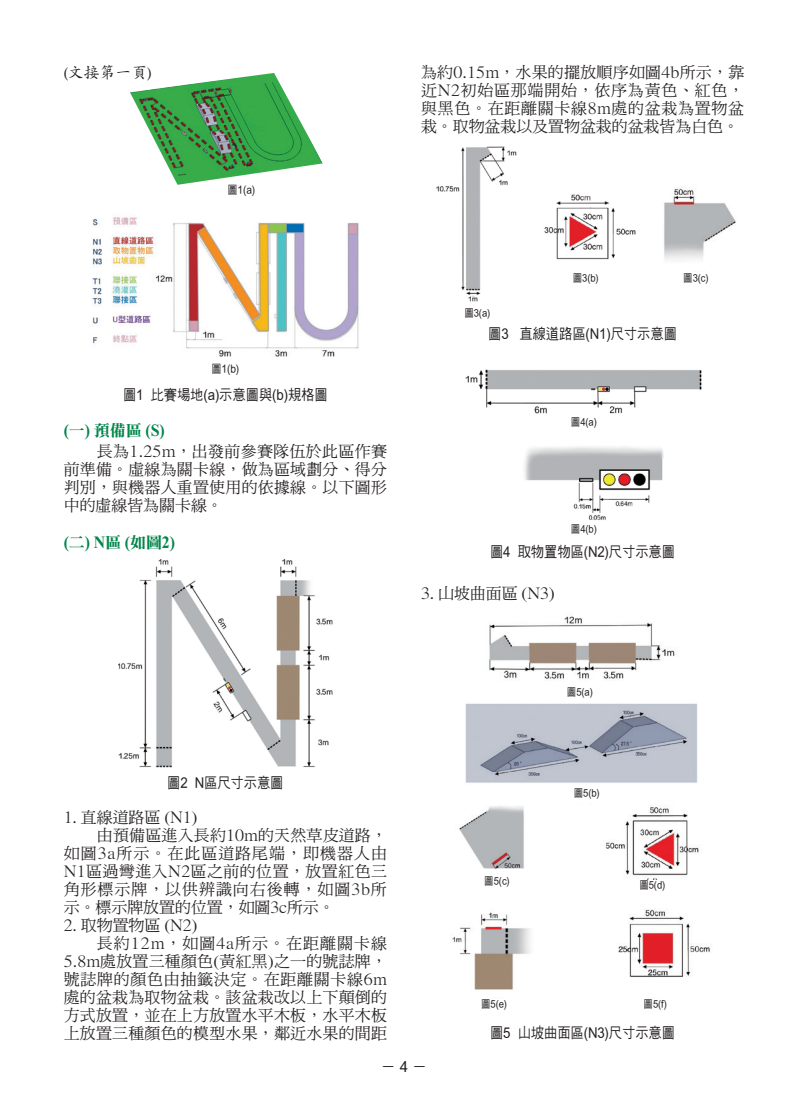
<style>
.page{position:relative;width:808px;height:1106px;background:#fff}
.page>*{position:absolute;margin:0;border:0;box-sizing:border-box;transform-origin:0 0}
.內文-12{font:15.9px/18px "DF Ming Md HKP BF";letter-spacing:.015em;color:#231f20;text-align:justify}
.內文-12齊{font:15.9px "DF Ming Md HKP BF";color:#231f20}
.內文-齊-粗明{font:15.9px "DF Li Song Bd HK BF";color:#00854a}
.內文1{font:15.9px "DF Kai Shu Md HKP BF";color:#231f20}
.t1{font:15px "DF Hei Md HK BF";color:#231f20}
.圖說-中{font:14.7px "DF Hei Md HKP BF";color:#231f20;scale:.9 1}
.圖說-中-2{font:11.25px "DF Hei Md HKP BF";color:#231f20;scale:.9 1}
.圖說-中-3{font:10.5px "DF Hei Md HKP BF";color:#231f20;scale:.9 1}
.s1{font-family:"Microsoft Sans Serif"}
</style>
<div class="page">
<img style="left:465px;top:369px;width:237px;height:45px">
<img style="left:524px;top:446px;width:140px;height:74px">
<img style="left:92px;top:217px;width:267px;height:139px">
<img style="left:119px;top:559px;width:214px;height:209px">
<img style="left:452px;top:616px;width:258px;height:374px">
<div style="left:556px;top:686px;width:48px;height:15px;background:#fff"></div>
<div style="left:563px;top:787px;width:47px;height:15px;background:#fff"></div>
<div style="left:473px;top:875px;width:48px;height:15px;background:#fff"></div>
<div style="left:628px;top:879px;width:48px;height:15px;background:#fff"></div>
<img style="left:544px;top:194px;width:92px;height:66px">
<img style="left:664px;top:188px;width:72px;height:73px">
<img style="left:436px;top:146px;width:81px;height:156px">
<img style="left:130px;top:73px;width:193px;height:112px">
<p class="內文1" style="left:64px;top:64px;width:89px">(文接第一頁)</p>
<p class="圖說-中-2" style="left:227px;top:184px;width:32px">圖1(a)</p>
<p class="圖說-中-2" style="left:212px;top:363px;width:32px">圖1(b)</p>
<p class="圖說-中" style="left:123px;top:387px;width:229px">圖1 比賽場地(a)示意圖與(b)規格圖</p>
<p class="內文-齊-粗明" style="left:64px;top:422px;width:102px">(一) 預備區 (S)</p>
<p class="內文-12" style="left:64px;top:443px;width:325px;text-indent:33px">長為1.25m，出發前參賽隊伍於此區作賽前準備。虛線為關卡線，做為區域劃分、得分判別，與機器人重置使用的依據線。以下圖形中的虛線皆為關卡線。</p>
<p class="內文-齊-粗明" style="left:64px;top:534px;width:113px">(二) N區 (如圖2)</p>
<p class="圖說-中" style="left:167px;top:775px;width:131px">圖2 N區尺寸示意圖</p>
<p class="內文-12齊" style="left:64px;top:809px;width:135px">1. 直線道路區 (N1)</p>
<p class="內文-12" style="left:64px;top:827px;width:325px;text-indent:33px">由預備區進入長約10m的天然草皮道路，如圖3a所示。在此區道路尾端，即機器人由N1區過彎進入N2區之前的位置，放置紅色三角形標示牌，以供辨識向右後轉，如圖3b所示。標示牌放置的位置，如圖3c所示。</p>
<p class="內文-12齊" style="left:64px;top:917px;width:135px">2. 取物置物區 (N2)</p>
<p class="內文-12" style="left:64px;top:935px;width:325px;text-indent:33px">長約12m，如圖4a所示。在距離關卡線5.8m處放置三種顏色(黃紅黑)之一的號誌牌，號誌牌的顏色由抽籤決定。在距離關卡線6m處的盆栽為取物盆栽。該盆栽改以上下顛倒的方式放置，並在上方放置水平木板，水平木板上放置三種顏色的模型水果，鄰近水果的間距</p>
<p class="內文-12" style="left:421px;top:63px;width:325px">為約0.15m，水果的擺放順序如圖4b所示，靠近N2初始區那端開始，依序為黃色、紅色，與黑色。在距離關卡線8m處的盆栽為置物盆栽。取物盆栽以及置物盆栽的盆栽皆為白色。</p>
<p class="圖說-中-3" style="left:464px;top:307px;width:30px">圖3(a)</p>
<p class="圖說-中-3" style="left:573px;top:272px;width:30px">圖3(b)</p>
<p class="圖說-中-3" style="left:683px;top:272px;width:30px">圖3(c)</p>
<p class="圖說-中" style="left:488px;top:326px;width:211px">圖3 直線道路區(N1)尺寸示意圖</p>
<p class="圖說-中-3" style="left:571px;top:416px;width:30px">圖4(a)</p>
<p class="圖說-中-3" style="left:571px;top:524px;width:30px">圖4(b)</p>
<p class="圖說-中" style="left:490px;top:544px;width:207px">圖4 取物置物區(N2)尺寸示意圖</p>
<p class="內文-12齊" style="left:421px;top:585px;width:135px">3. 山坡曲面區 (N3)</p>
<p class="圖說-中-3" style="left:567px;top:686px;width:30px">圖5(a)</p>
<p class="圖說-中-3" style="left:574px;top:787px;width:30px">圖5(b)</p>
<p class="圖說-中-3" style="left:484px;top:875px;width:30px">圖5(c)</p>
<p class="圖說-中-3" style="left:639px;top:879px;width:30px">圖5(d)</p>
<p class="圖說-中-3" style="left:481px;top:998px;width:30px">圖5(e)</p>
<p class="圖說-中-3" style="left:644px;top:998px;width:27px">圖5(f)</p>
<p class="圖說-中" style="left:490px;top:1025px;width:207px">圖5 山坡曲面區(N3)尺寸示意圖</p>
<p class="t1" style="left:381px;top:1059px;width:48px">－ <span class="s1">4</span> －</p>
</div>
